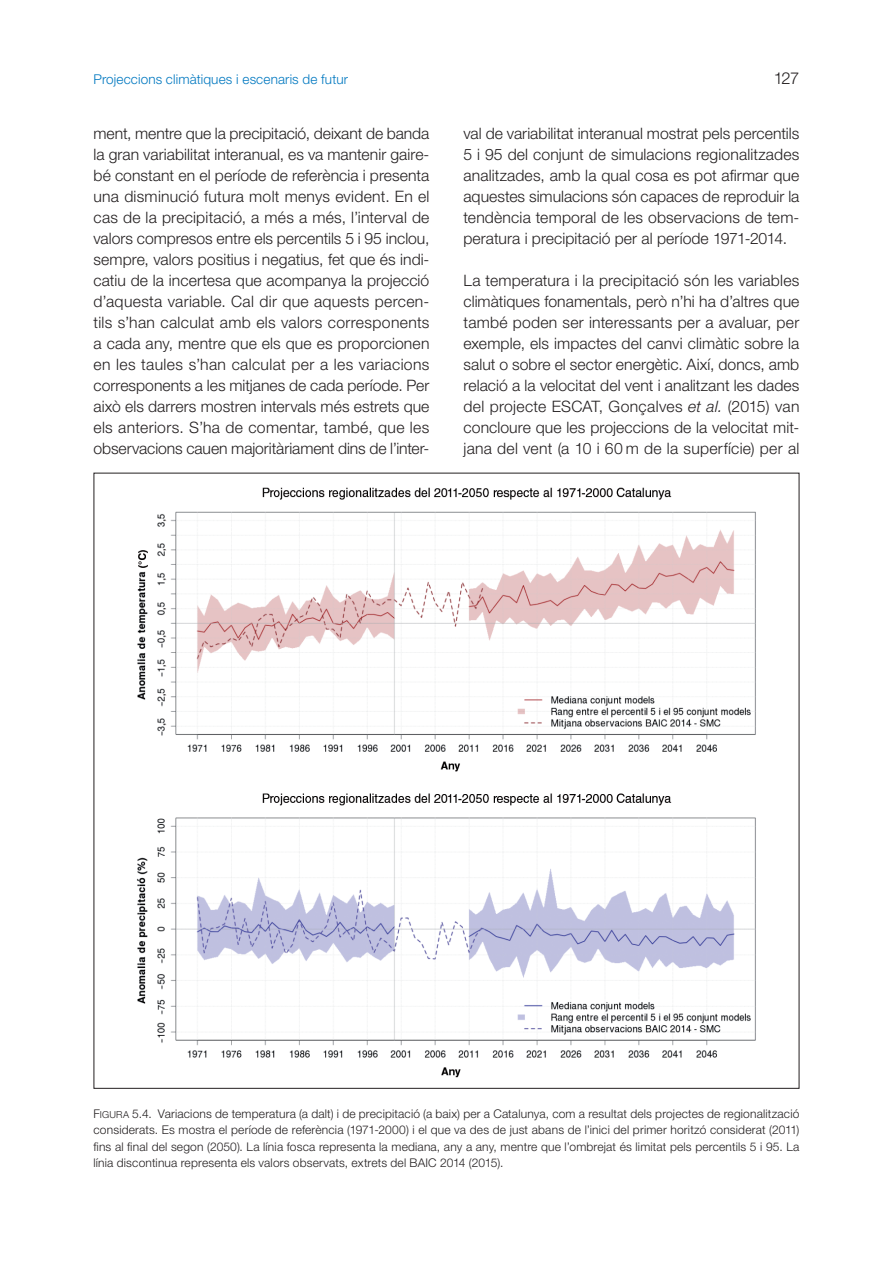
<style>
.page{position:relative;width:893px;height:1263px;background:#fff}
.page>*{position:absolute;margin:0;border:0;box-sizing:border-box;transform-origin:0 0}
.t1{font:300 16.5px "Helvetica Neue LT Std";color:#231f20}
.text_base_01{font:300 15.75px/21px "Helvetica Neue LT Std";letter-spacing:.005em;color:#231f20;text-align:justify}
.t2{font:300 13.5px "Helvetica Neue LT Std";letter-spacing:.01em;color:#0078c0}
.peu_Taula{font:300 12px/16.5px "Helvetica Neue LT Std";letter-spacing:.01em;color:#231f20;text-align:justify}
.s1{font-style:italic}
.s2{font-family:"Helvetica Neue LT Std Lt SC800";font-weight:400}
.s3{font-family:"Helvetica Neue LT Std Lt SC800";font-weight:400;font-size:9.6px}
</style>
<div class="page">
<img style="left:136px;top:487px;width:620px;height:591px">
<p class="t2" style="left:94px;top:71px;width:256px">Projeccions climàtiques i escenaris de futur</p>
<p class="t1" style="left:774px;top:68px;width:27px">127</p>
<p class="text_base_01" style="left:94px;top:122px;width:337px">ment, mentre que la precipitació, deixant de banda la gran variabilitat interanual, es va mantenir gaire&shy;bé constant en el període de referència i presenta una disminució futura molt menys evident. En el cas de la precipitació, a més a més, l’interval de valors compresos entre els percentils 5 i 95 inclou, sempre, valors positius i negatius, fet que és indi&shy;catiu de la incertesa que acompanya la projecció d’aquesta variable. Cal dir que aquests percen&shy;tils s’han calculat amb els valors corresponents a cada any, mentre que els que es proporcionen en les taules s’han calculat per a les variacions corresponents a les mitjanes de cada període. Per això els darrers mostren intervals més estrets que els anteriors. S’ha de comentar, també, que les observacions cauen majoritàriament dins de l’inter-</p>
<p class="text_base_01" style="left:463px;top:122px;width:337px">val de variabilitat interanual mostrat pels percentils 5 i 95 del conjunt de simulacions regionalitzades analitzades, amb la qual cosa es pot afirmar que aquestes simulacions són capaces de reproduir la tendència temporal de les observacions de tem&shy;peratura i precipitació per al període 1971-2014.</p>
<p class="text_base_01" style="left:463px;top:269px;width:337px">La temperatura i la precipitació són les variables climàtiques fonamentals, però n’hi ha d’altres que també poden ser interessants per a avaluar, per exemple, els impactes del canvi climàtic sobre la salut o sobre el sector energètic. Així, doncs, amb relació a la velocitat del vent i analitzant les dades del projecte ESCAT, Gonçalves <span class="s1">et al.</span> (2015) van concloure que les projeccions de la velocitat mit&shy;jana del vent (a 10 i 60 m de la superfície) per al</p>
<p class="peu_Taula" style="left:94px;top:1105px;width:707px"><span class="s2">F</span><span class="s3">IGURA</span> 5.4. Variacions de temperatura (a dalt) i de precipitació (a baix) per a Catalunya, com a resultat dels projectes de regionalització considerats. Es mostra el període de referència (1971-2000) i el que va des de just abans de l’inici del primer horitzó considerat (2011) fins al final del segon (2050). La línia fosca representa la mediana, any a any, mentre que l’ombrejat és limitat pels percentils 5 i 95. La línia discontinua representa els valors observats, extrets del BAIC 2014 (2015).</p>
</div>
